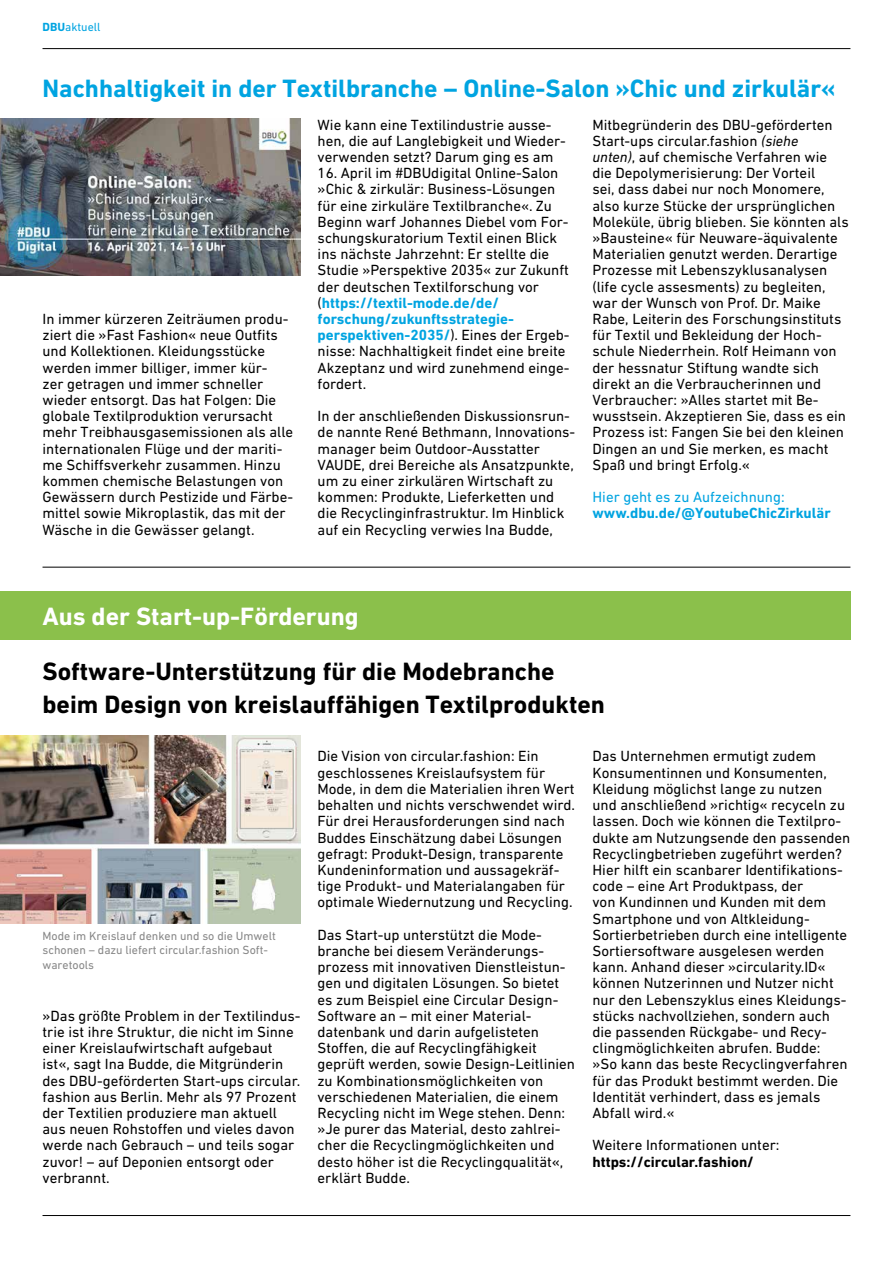
<style>
.page{position:relative;width:893px;height:1263px;background:#fff}
.page>*{position:absolute;margin:0;border:0;box-sizing:border-box;transform-origin:0 0}
.Überschrift_17pt_sch{font:700 25.5px/32.4px "DIN Next W1 G";color:#000}
.Überschrift_17pt_bla{font:700 25.5px "DIN Next W1 G";color:#00a4e1}
.Überschrift_17pt_wei{font:700 25.5px "DIN Next W1 G";color:#fff}
.Text_10pt_schwarz{font:15px/16.2px "DIN Next W1 G";color:#000}
.Weblink_10pt_blau_he{font:700 15px/16.2px "DIN Next W1 G";color:#00a4e1}
.Text_10pt_blau_hell{font:15px "DIN Next W1 G";color:#00a4e1}
.Weblink_10pt_schwarz{font:700 15px "DIN Next W1 G";color:#000}
.t1{font:12px/14.4px "DIN Next W1 G";color:#878787}
.t2{font:12px "DIN Next W1 G";color:#00a4e1}
.s1{font-weight:700}
.s2{font-weight:700;color:#00a4e1}
.s3{font-weight:400;color:#000}
.s4{font-style:italic}
</style>
<div class="page">
<hr style="left:43px;top:567px;width:807px;height:1px;background:#000">
<div style="left:0;top:591px;width:850px;height:49px;background:#8bc04b"></div>
<img style="left:0;top:119px;width:300px;height:156px">
<hr style="left:43px;top:48px;width:807px;height:1px;background:#000">
<hr style="left:43px;top:1215px;width:807px;height:1px;background:#000">
<img style="left:0;top:736px;width:300px;height:187px">
<p class="t2" style="left:43px;top:20px;width:60px"><span class="s1">DBU</span>aktuell</p>
<p class="Überschrift_17pt_bla" style="left:43px;top:74px;width:794px">Nachhaltigkeit in der Textilbranche – Online-Salon »Chic und zirkulär«</p>
<p class="Text_10pt_schwarz" style="left:43px;top:311px;width:252px">In immer kürzeren Zeiträumen produ&shy;ziert die »Fast Fashion« neue Outfits und Kollektionen. Kleidungsstücke werden immer billiger, immer kür-<br>zer getragen und immer schneller wieder entsorgt. Das hat Folgen: Die globale Textilproduktion verursacht mehr Treibhausgasemissionen als alle internationalen Flüge und der mariti&shy;me Schiffsverkehr zusammen. Hinzu kommen chemische Belastungen von Gewässern durch Pestizide und Färbe&shy;mittel sowie Mikroplastik, das mit der Wäsche in die Gewässer gelangt.</p>
<p class="Text_10pt_schwarz" style="left:318px;top:116px;width:250px">Wie kann eine Textilindustrie ausse&shy;hen, die auf Langlebigkeit und Wieder&shy;verwenden setzt? Darum ging es am</p>
<p class="Text_10pt_schwarz" style="left:318px;top:165px;width:253px">16. April im #DBUdigital Online-Salon »Chic &amp; zirkulär: Business-Lösungen für eine zirkuläre Textilbranche«. Zu Beginn warf Johannes Diebel vom For&shy;schungskuratorium Textil einen Blick ins nächste Jahrzehnt: Er stellte die Studie »Perspektive 2035« zur Zukunft der deutschen Textilforschung vor (<span class="s2">https://textil-mode.de/de/</span></p>
<p class="Weblink_10pt_blau_he" style="left:318px;top:311px;width:252px">forschung/zukunftsstrategie&shy;perspektiven-2035/<span class="s3">). Eines der Ergeb-</span></p>
<p class="Text_10pt_schwarz" style="left:318px;top:343px;width:253px">nisse: Nachhaltigkeit findet eine breite<br>Akzeptanz und wird zunehmend einge&shy;fordert.</p>
<p class="Text_10pt_schwarz" style="left:318px;top:408px;width:258px">In der anschließenden Diskussionsrun&shy;de nannte René Bethmann, Innovations&shy;manager beim Outdoor-Ausstatter VAUDE, drei Bereiche als Ansatzpunkte, um zu einer zirkulären Wirtschaft zu kommen: Produkte, Lieferketten und die Recyclinginfrastruktur. Im Hinblick auf ein Recycling verwies Ina Budde,</p>
<p class="Text_10pt_schwarz" style="left:592px;top:116px;width:258px">Mitbegründerin des DBU-geförderten Start-ups circular.fashion <span class="s4">(siehe<br>unten)</span>, auf chemische Verfahren wie die Depolymerisierung: Der Vorteil<br>sei, dass dabei nur noch Monomere, also kurze Stücke der ursprünglichen Moleküle, übrig blieben. Sie könnten als »Bausteine« für Neuware-äquivalente Materialien genutzt werden. Derartige Prozesse mit Lebenszyklusanalysen (life cycle assesments) zu begleiten, war der Wunsch von Prof. Dr. Maike Rabe, Leiterin des Forschungsinstituts für Textil und Bekleidung der Hoch&shy;schule Niederrhein. Rolf Heimann von der hessnatur Stiftung wandte sich direkt an die Verbraucherinnen und Verbraucher: »Alles startet mit Be&shy;wusstsein. Akzeptieren Sie, dass es ein Prozess ist: Fangen Sie bei den kleinen Dingen an und Sie merken, es macht Spaß und bringt Erfolg.«</p>
<p class="Text_10pt_blau_hell" style="left:592px;top:488px;width:194px">Hier geht es zu Aufzeichnung:</p>
<h1 class="Weblink_10pt_blau_he" style="left:592px;top:505px;width:240px">www.dbu.de/@YoutubeChicZirkulär</h1>
<p class="Überschrift_17pt_wei" style="left:43px;top:601px;width:318px">Aus der Start-up-Förderung</p>
<p class="Überschrift_17pt_sch" style="left:43px;top:655px;width:564px">Software-Unterstützung für die Modebranche beim Design von kreislauffähigen Textilprodukten</p>
<p class="t1" style="left:43px;top:928px;width:235px">Mode im Kreislauf denken und so die Umwelt schonen – dazu liefert circular.fashion Soft&shy;waretools</p>
<p class="Text_10pt_schwarz" style="left:43px;top:1007px;width:259px">»Das größte Problem in der Textilindus&shy;trie ist ihre Struktur, die nicht im Sinne einer Kreislaufwirtschaft aufgebaut ist«, sagt Ina Budde, die Mitgründerin des DBU-geförderten Start-ups circular. fashion aus Berlin. Mehr als 97 Prozent der Textilien produziere man aktuell aus neuen Rohstoffen und vieles davon werde nach Gebrauch – und teils sogar zuvor! – auf Deponien entsorgt oder verbrannt.</p>
<p class="Text_10pt_schwarz" style="left:317px;top:748px;width:259px">Die Vision von circular.fashion: Ein geschlossenes Kreislaufsystem für Mode, in dem die Materialien ihren Wert behalten und nichts verschwendet wird.<br>Für drei Herausforderungen sind nach Buddes Einschätzung dabei Lösungen gefragt: Produkt-Design, transparente Kundeninformation und aussagekräf&shy;tige Produkt- und Materialangaben für optimale Wiedernutzung und Recycling.</p>
<p class="Text_10pt_schwarz" style="left:317px;top:926px;width:259px">Das Start-up unterstützt die Mode&shy;branche bei diesem Veränderungs&shy;prozess mit innovativen Dienstleistun&shy;gen und digitalen Lösungen. So bietet es zum Beispiel eine Circular Design-Software an – mit einer Material&shy;datenbank und darin aufgelisteten Stoffen, die auf Recyclingfähigkeit geprüft werden, sowie Design-Leitlinien zu Kombinationsmöglichkeiten von verschiedenen Materialien, die einem Recycling nicht im Wege stehen. Denn: »Je purer das Material, desto zahlrei&shy;cher die Recyclingmöglichkeiten und desto höher ist die Recyclingqualität«, erklärt Budde.</p>
<p class="Text_10pt_schwarz" style="left:592px;top:748px;width:259px">Das Unternehmen ermutigt zudem Konsumentinnen und Konsumenten, Kleidung möglichst lange zu nutzen und anschließend »richtig« recyceln zu lassen. Doch wie können die Textilpro&shy;dukte am Nutzungsende den passenden Recyclingbetrieben zugeführt werden?<br>Hier hilft ein scanbarer Identifikations&shy;code – eine Art Produktpass, der<br>von Kundinnen und Kunden mit dem Smartphone und von Altkleidung-Sortierbetrieben durch eine intelligente Sortiersoftware ausgelesen werden kann. Anhand dieser »circularity.ID« können Nutzerinnen und Nutzer nicht nur den Lebenszyklus eines Kleidungs&shy;stücks nachvollziehen, sondern auch die passenden Rückgabe- und Recy&shy;clingmöglichkeiten abrufen. Budde:<br>»So kann das beste Recyclingverfahren für das Produkt bestimmt werden. Die Identität verhindert, dass es jemals Abfall wird.«</p>
<p class="Text_10pt_schwarz" style="left:592px;top:1137px;width:189px">Weitere Informationen unter:</p>
<p class="Weblink_10pt_schwarz" style="left:592px;top:1153px;width:163px">https://circular.fashion/</p>
</div>
